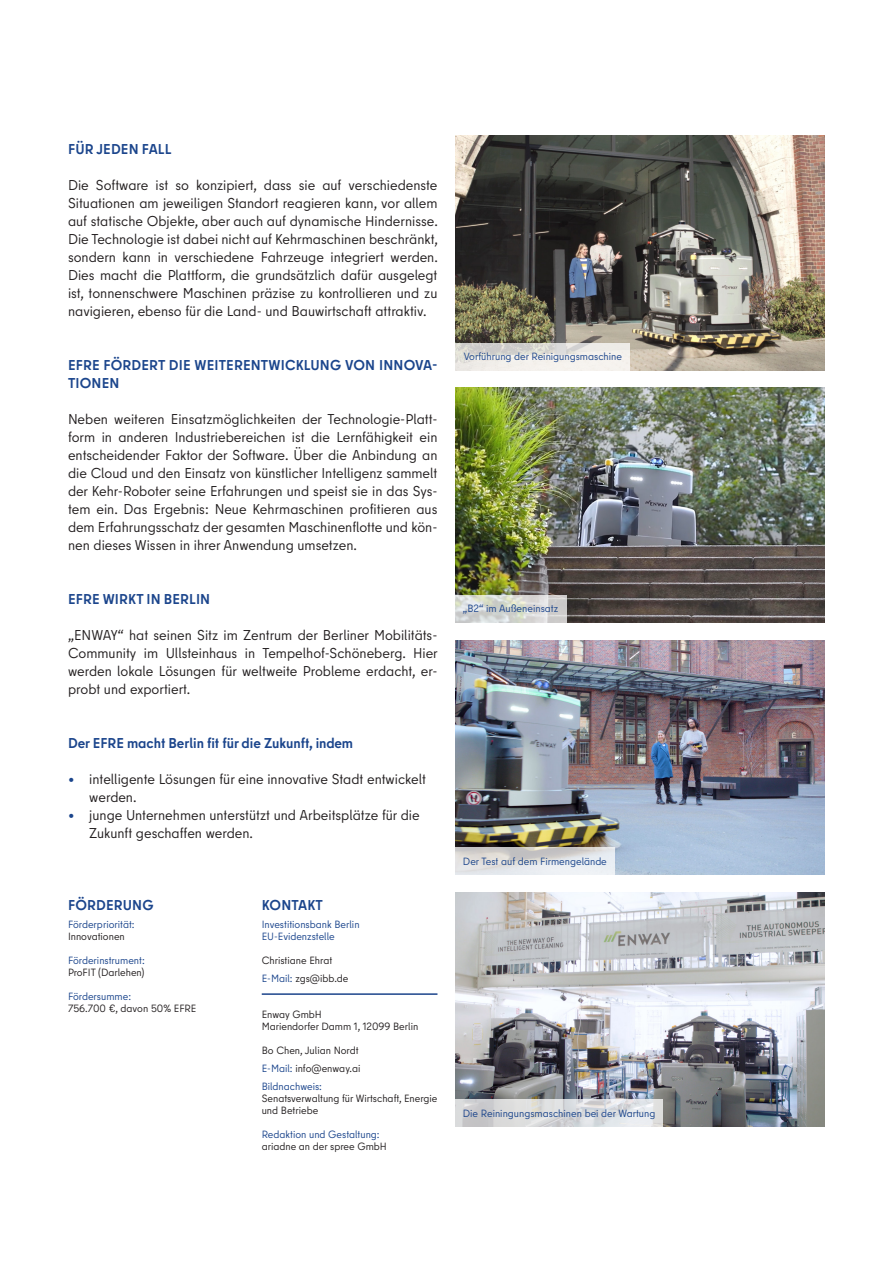
<style>
.page{position:relative;width:893px;height:1263px;background:#fff}
.page>*{position:absolute;margin:0;border:0;box-sizing:border-box;transform-origin:0 0}
.Copy_9_5_pt{font:14.25px/18px "Berlin Type";color:#231f20;text-align:justify}
.t1{font:700 14.25px/18px "Berlin Type";letter-spacing:.01em;color:#1b458c}
.Fließtext_Förderung{font:10.5px/12px "Berlin Type";color:#1b458c}
.Fließtext_Förderung-2{font:10.5px/12px "Berlin Type";color:#231f20}
.s1{color:#1b458c}
.s2{color:#231f20}
</style>
<div class="page">
<img style="left:455px;top:136px;width:370px;height:234px">
<img style="left:455px;top:388px;width:370px;height:234px">
<img style="left:455px;top:640px;width:370px;height:235px">
<img style="left:455px;top:892px;width:370px;height:235px">
<hr style="left:262px;top:993px;width:175px;height:2px;background:#1c448b">
<svg style="left:455px;top:343px;width:175px;height:27px;background:#e9e6e2"></svg>
<svg style="left:455px;top:595px;width:111px;height:27px;background:#d6d8d4"></svg>
<svg style="left:455px;top:847px;width:160px;height:28px;background:#dededf"></svg>
<svg style="left:455px;top:1099px;width:208px;height:28px;background:#d9dadc"></svg>
<h2 class="t1" style="left:68px;top:140px;width:105px">FÜR JEDEN FALL</h2>
<p class="Copy_9_5_pt" style="left:68px;top:176px;width:371px">Die Software ist so konzipiert, dass sie auf verschiedenste Situationen am jeweiligen Standort reagieren kann, vor allem auf statische Objekte, aber auch auf dynamische Hindernisse.<br>Die Technologie ist dabei nicht auf Kehrmaschinen beschränkt, sondern kann in verschiedene Fahrzeuge integriert werden.<br>Dies macht die Plattform, die grundsätzlich dafür ausgelegt ist, tonnenschwere Maschinen präzise zu kontrollieren und zu navigieren, ebenso für die Land- und Bauwirtschaft attraktiv.</p>
<h2 class="t1" style="left:68px;top:356px;width:371px">EFRE FÖRDERT DIE WEITERENTWICKLUNG VON INNOVA-<br>TIONEN</h2>
<p class="Copy_9_5_pt" style="left:68px;top:410px;width:371px">Neben weiteren Einsatzmöglichkeiten der Technologie-Platt&shy;form in anderen Industriebereichen ist die Lernfähigkeit ein entscheidender Faktor der Software. Über die Anbindung an die Cloud und den Einsatz von künstlicher Intelligenz sammelt der Kehr-Roboter seine Erfahrungen und speist sie in das Sys&shy;tem ein. Das Ergebnis: Neue Kehrmaschinen profitieren aus dem Erfahrungsschatz der gesamten Maschinenflotte und kön&shy;nen dieses Wissen in ihrer Anwendung umsetzen.</p>
<h2 class="t1" style="left:68px;top:590px;width:144px">EFRE WIRKT IN BERLIN</h2>
<p class="Copy_9_5_pt" style="left:68px;top:626px;width:371px">„ENWAY“ hat seinen Sitz im Zentrum der Berliner Mobilitäts-Community im Ullsteinhaus in Tempelhof-Schöneberg. Hier werden lokale Lösungen für weltweite Probleme erdacht, er&shy;probt und exportiert.</p>
<h2 class="t1" style="left:68px;top:734px;width:287px">Der EFRE macht Berlin fit für die Zukunft, indem</h2>
<p class="Copy_9_5_pt" style="left:89px;top:770px;width:338px;text-indent:-21px"><span class="s1">•</span> intelligente Lösungen für eine innovative Stadt entwickelt werden.</p>
<p class="Copy_9_5_pt" style="left:89px;top:806px;width:332px;text-indent:-21px"><span class="s1">•</span> junge Unternehmen unterstützt und Arbeitsplätze für die<br>Zukunft geschaffen werden.</p>
<h2 class="t1" style="left:68px;top:896px;width:87px">FÖRDERUNG</h2>
<p class="Fließtext_Förderung" style="left:68px;top:918px;width:68px">Förderpriorität:<br><span class="s2">Innovationen</span></p>
<p class="Fließtext_Förderung" style="left:68px;top:954px;width:78px">Förderinstrument:<br><span class="s2">ProFIT (Darlehen)</span></p>
<p class="Fließtext_Förderung-2" style="left:68px;top:990px;width:130px"><span class="s1">Fördersumme:<br></span>756.700 €, davon 50% EFRE</p>
<h2 class="t1" style="left:262px;top:896px;width:63px">KONTAKT</h2>
<p class="Fließtext_Förderung" style="left:262px;top:918px;width:99px">Investitionsbank Berlin<br>EU-Evidenzstelle</p>
<p class="Fließtext_Förderung-2" style="left:262px;top:954px;width:72px">Christiane Ehrat</p>
<p class="Fließtext_Förderung-2" style="left:262px;top:972px;width:88px"><span class="s1">E-Mail:</span> zgs@ibb.de</p>
<p class="Fließtext_Förderung-2" style="left:262px;top:1008px;width:158px">Enway GmbH<br>Mariendorfer Damm 1, 12099 Berlin</p>
<p class="Fließtext_Förderung-2" style="left:262px;top:1044px;width:98px">Bo Chen, Julian Nordt</p>
<p class="Fließtext_Förderung-2" style="left:262px;top:1062px;width:100px"><span class="s1">E-Mail:</span> info@enway.ai</p>
<p class="Fließtext_Förderung-2" style="left:262px;top:1080px;width:177px"><span class="s1">Bildnachweis:<br></span>Senatsverwaltung für Wirtschaft, Energie und Betriebe</p>
<p class="Fließtext_Förderung" style="left:262px;top:1128px;width:126px">Redaktion und Gestaltung: <span class="s2">ariadne an der spree GmbH</span></p>
<p class="Fließtext_Förderung" style="left:464px;top:351px;width:160px">Vorführung der Reinigungsmaschine</p>
<p class="Fließtext_Förderung" style="left:463px;top:603px;width:97px">„B2“ im Außeneinsatz</p>
<p class="Fließtext_Förderung" style="left:463px;top:855px;width:145px">Der Test auf dem Firmengelände</p>
<p class="Fließtext_Förderung" style="left:463px;top:1107px;width:194px">Die Reiningungsmaschinen bei der Wartung</p>
</div>
